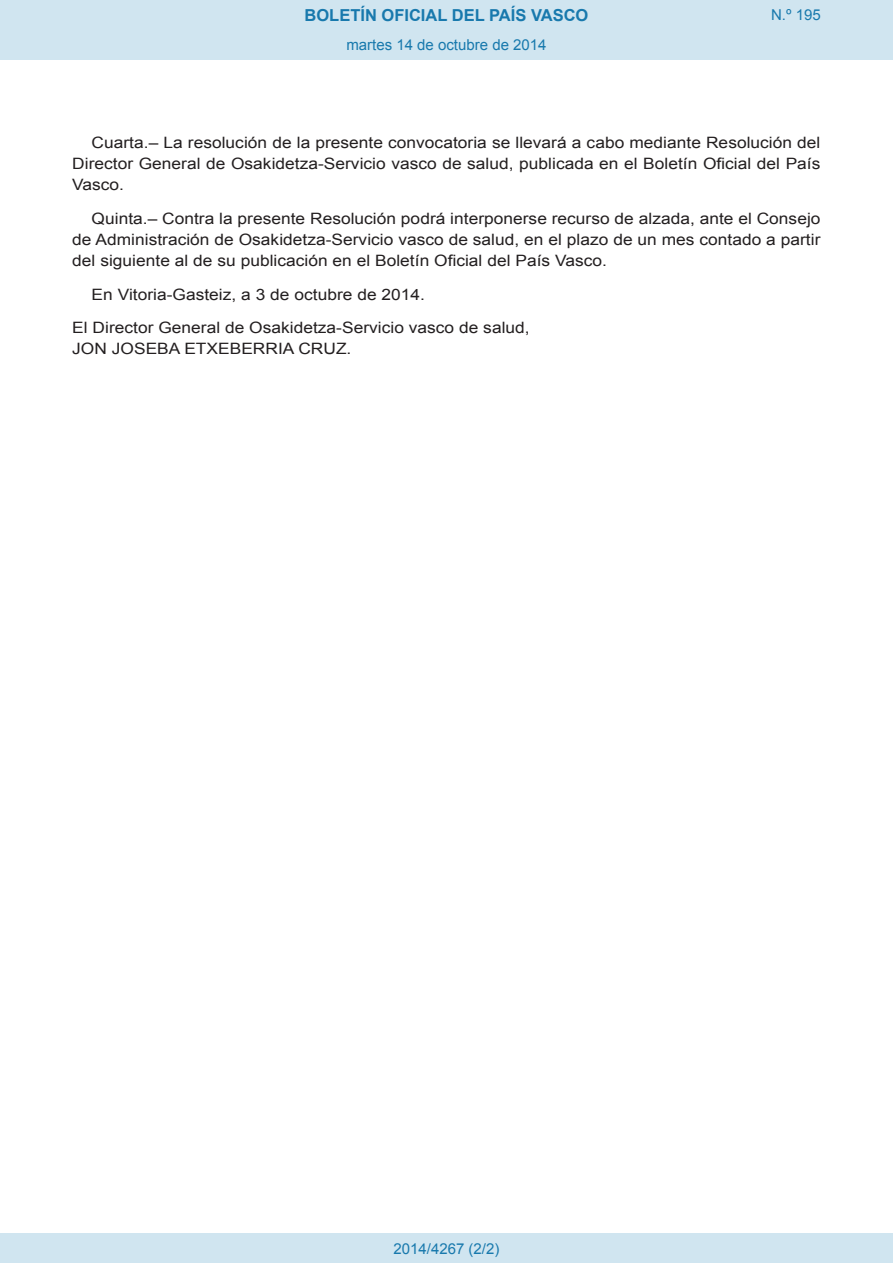
<style>
.page{position:relative;width:893px;height:1263px;background:#fff}
.page>*{position:absolute;margin:0;border:0;box-sizing:border-box;transform-origin:0 0}
.t1{font:700 16.5px "Arial";color:#1879ad}
.BOPVDetalle{font:15.6px/21px "Arial";color:#231f20;text-align:justify;scale:1.11 1}
.BOPVFirmaPuesto{font:15.6px "Arial";color:#231f20;scale:1.11 1}
.BOPVFirmaLugFec{font:15.6px "Arial";color:#231f20;scale:1.11 1}
.BOPVFirmaNombre{font:15.6px "Arial";color:#231f20;scale:1.11 1}
.Paginacion_Centro{font:15px "Arial";color:#1879ad}
</style>
<div class="page">
<div style="left:0;top:0;width:893px;height:60px;background:#d0e5f0"></div>
<div style="left:0;top:1233px;width:893px;height:30px;background:#d0e5f0"></div>
<p class="t1" style="left:305px;top:4px;width:285px">BOLETÍN OFICIAL DEL PAÍS VASCO</p>
<p class="Paginacion_Centro" style="left:346px;top:35px;width:202px">martes 14 de octubre de 2014</p>
<p class="Paginacion_Centro" style="left:771px;top:5px;width:51px">N.º 195</p>
<p class="BOPVDetalle" style="left:72px;top:132px;width:676px;text-indent:19px">Cuarta.– La resolución de la presente convocatoria se llevará a cabo mediante Resolución del Director General de Osakidetza-Servicio vasco de salud, publicada en el Boletín Oficial del País Vasco.</p>
<p class="BOPVDetalle" style="left:72px;top:208px;width:676px;text-indent:19px">Quinta.– Contra la presente Resolución podrá interponerse recurso de alzada, ante el Consejo de Administración de Osakidetza-Servicio vasco de salud, en el plazo de un mes contado a partir del siguiente al de su publicación en el Boletín Oficial del País Vasco.</p>
<p class="BOPVFirmaLugFec" style="left:92px;top:284px;width:302px">En Vitoria-Gasteiz, a 3 de octubre de 2014.</p>
<p class="BOPVFirmaPuesto" style="left:72px;top:318px;width:414px">El Director General de Osakidetza-Servicio vasco de salud,</p>
<p class="BOPVFirmaNombre" style="left:72px;top:339px;width:253px">JON JOSEBA ETXEBERRIA CRUZ.</p>
<p class="Paginacion_Centro" style="left:393px;top:1238px;width:107px">2014/4267 (2/2)</p>
</div>
